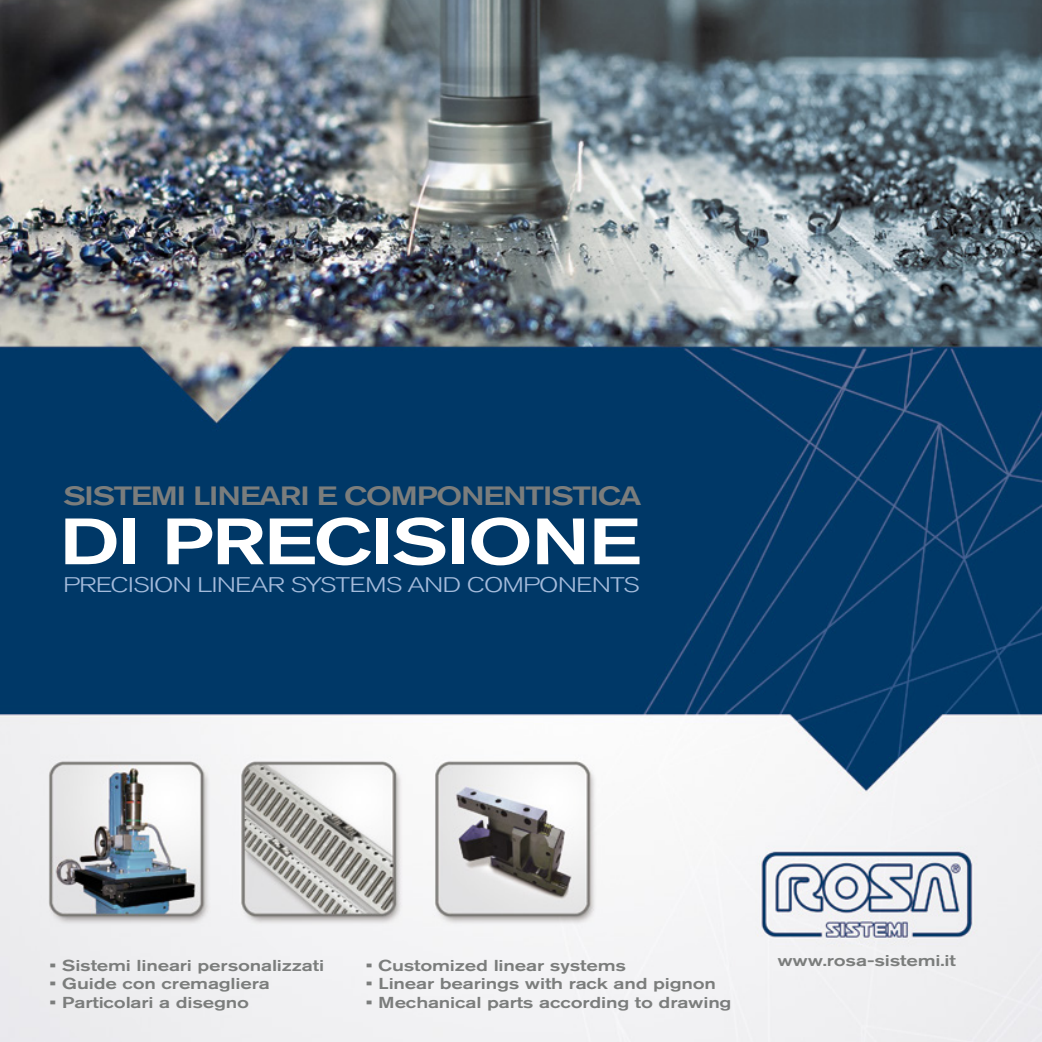
<style>
.page{position:relative;width:1042px;height:1042px;background:#fff}
.page>*{position:absolute;margin:0;border:0;box-sizing:border-box;transform-origin:0 0}
.t1{font:500 64.75px "Akzidenz Grotesk BQ";letter-spacing:-.035em;color:#fff;scale:1.32 1}
.t2{font:500 26.25px "Akzidenz Grotesk BQ";letter-spacing:-.05em;color:#7b7d7c;scale:1.3 1}
.t3{font:300 21px "Akzidenz Grotesk BQ";letter-spacing:-.035em;color:#a4bbdb;scale:1.3 1}
.t4{font:500 15.75px "Akzidenz Grotesk BQ";letter-spacing:-.01em;color:#7b7d7c;scale:1.3 1}
</style>
<div class="page">
<img style="left:0;top:0;width:1042px;height:1042px">
<h2 class="t2" style="left:63px;top:479px;width:447px">SISTEMI LINEARI E COMPONENTISTICA</h2>
<h1 class="t1" style="left:59px;top:502px;width:442px">DI PRECISIONE</h1>
<h3 class="t3" style="left:63px;top:572px;width:445px">PRECISION LINEAR SYSTEMS AND COMPONENTS</h3>
<p class="t4" style="left:50px;top:955px;width:213px">• Sistemi lineari personalizzati</p>
<p class="t4" style="left:50px;top:974px;width:171px">• Guide con cremagliera</p>
<p class="t4" style="left:50px;top:993px;width:155px">• Particolari a disegno</p>
<p class="t4" style="left:366px;top:955px;width:202px">• Customized linear systems</p>
<p class="t4" style="left:366px;top:974px;width:271px">• Linear bearings with rack and pignon</p>
<p class="t4" style="left:366px;top:993px;width:283px">• Mechanical parts according to drawing</p>
<p class="t4" style="left:777px;top:950px;width:139px">www.rosa-sistemi.it</p>
</div>
